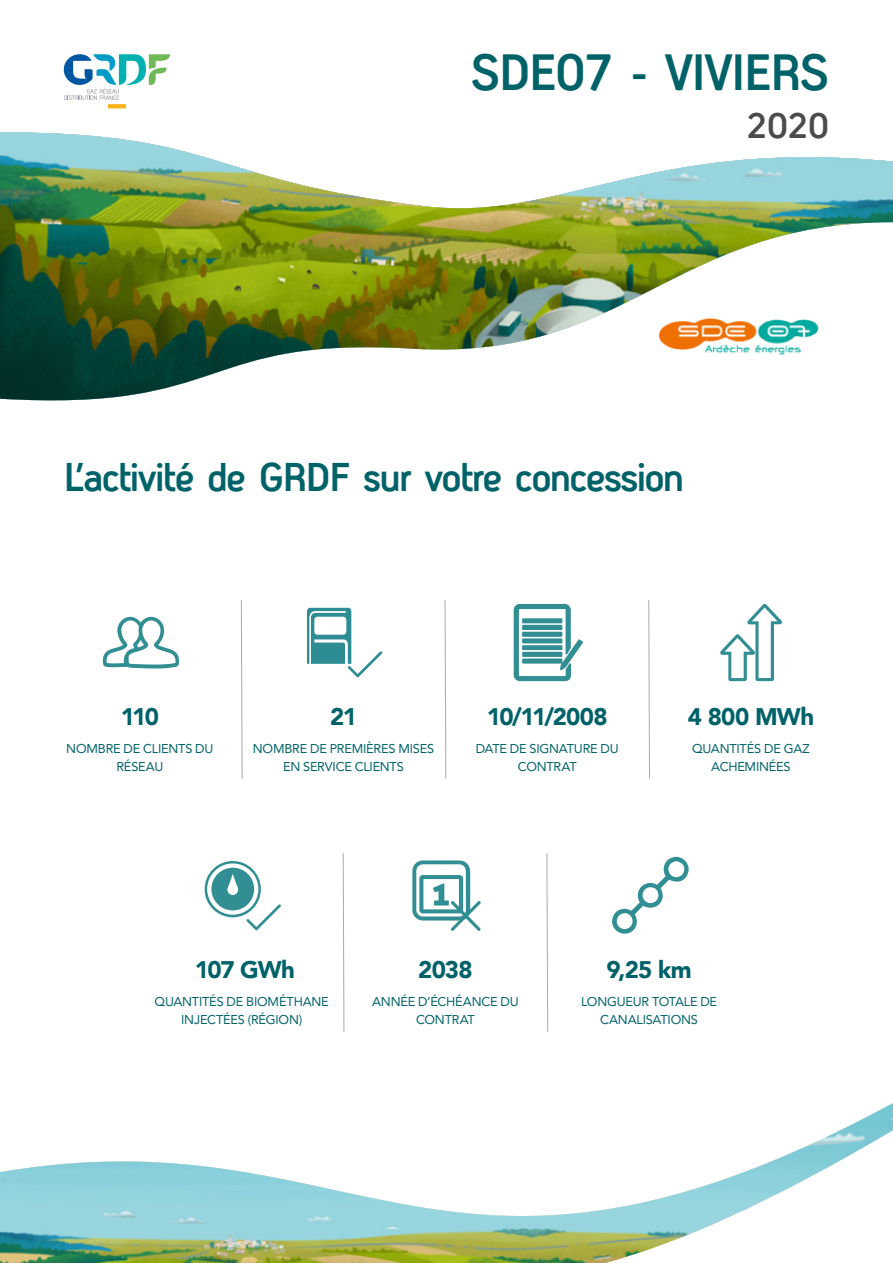
<style>
.page{position:relative;width:893px;height:1263px;background:#fff}
.page>*{position:absolute;margin:0;border:0;box-sizing:border-box;transform-origin:0 0}
.t1{font:700 49.5px "Antagometrica BTW01";letter-spacing:-.025em;color:#006269}
.t2{font:700 39px "Antagometrica BTW01";letter-spacing:-.03em;color:#006269}
.t3{font:700 34.5px "Antagometrica BTW01";color:#4b4b4a}
.t4{font:900 24px "Avenir";letter-spacing:-.035em;color:#006269}
.t5{font:12.75px/18px "Avenir";letter-spacing:-.015em;color:#006269;text-align:center}
</style>
<div class="page">
<svg style="left:102px;top:617px;width:77px;height:51px"></svg>
<svg style="left:241px;top:600px;width:2px;height:179px"></svg>
<svg style="left:307px;top:608px;width:75px;height:69px"></svg>
<svg style="left:444px;top:600px;width:3px;height:179px"></svg>
<svg style="left:514px;top:604px;width:69px;height:77px"></svg>
<svg style="left:648px;top:600px;width:2px;height:179px"></svg>
<svg style="left:720px;top:604px;width:62px;height:77px"></svg>
<svg style="left:205px;top:861px;width:76px;height:69px"></svg>
<svg style="left:342px;top:853px;width:3px;height:179px"></svg>
<svg style="left:412px;top:860px;width:69px;height:71px"></svg>
<svg style="left:546px;top:853px;width:2px;height:179px"></svg>
<svg style="left:612px;top:857px;width:77px;height:77px"></svg>
<svg style="left:108px;top:104px;width:18px;height:4px"></svg>
<svg style="left:63px;top:54px;width:107px;height:46px"></svg>
<img style="left:0;top:132px;width:893px;height:269px">
<img style="left:0;top:1103px;width:893px;height:160px">
<h1 class="t1" style="left:471px;top:42px;width:360px">SDE07 - VIVIERS</h1>
<h3 class="t3" style="left:747px;top:105px;width:84px">2020</h3>
<h2 class="t2" style="left:64px;top:454px;width:622px">L’activité de GRDF sur votre concession</h2>
<h3 class="t4" style="left:121px;top:696px;width:40px">110</h3>
<p class="t5" style="left:66px;top:739px;width:149px">NOMBRE DE CLIENTS DU<br>RÉSEAU</p>
<h3 class="t4" style="left:330px;top:696px;width:29px">21</h3>
<p class="t5" style="left:253px;top:739px;width:183px">NOMBRE DE PREMIÈRES MISES<br>EN SERVICE CLIENTS</p>
<h3 class="t4" style="left:487px;top:696px;width:122px">10/11/2008</h3>
<p class="t5" style="left:476px;top:739px;width:145px">DATE DE SIGNATURE DU<br>CONTRAT</p>
<h3 class="t4" style="left:688px;top:696px;width:128px">4 800 MWh</h3>
<p class="t5" style="left:692px;top:739px;width:119px">QUANTITÉS DE GAZ<br>ACHEMINÉES</p>
<h3 class="t4" style="left:195px;top:949px;width:102px">107 GWh</h3>
<p class="t5" style="left:155px;top:993px;width:176px">QUANTITÉS DE BIOMÉTHANE<br>INJECTÉES (RÉGION)</p>
<h3 class="t4" style="left:418px;top:949px;width:56px">2038</h3>
<p class="t5" style="left:372px;top:993px;width:148px">ANNÉE D’ÉCHÉANCE DU<br>CONTRAT</p>
<h3 class="t4" style="left:606px;top:949px;width:87px">9,25 km</h3>
<p class="t5" style="left:581px;top:993px;width:138px">LONGUEUR TOTALE DE<br>CANALISATIONS</p>
</div>
